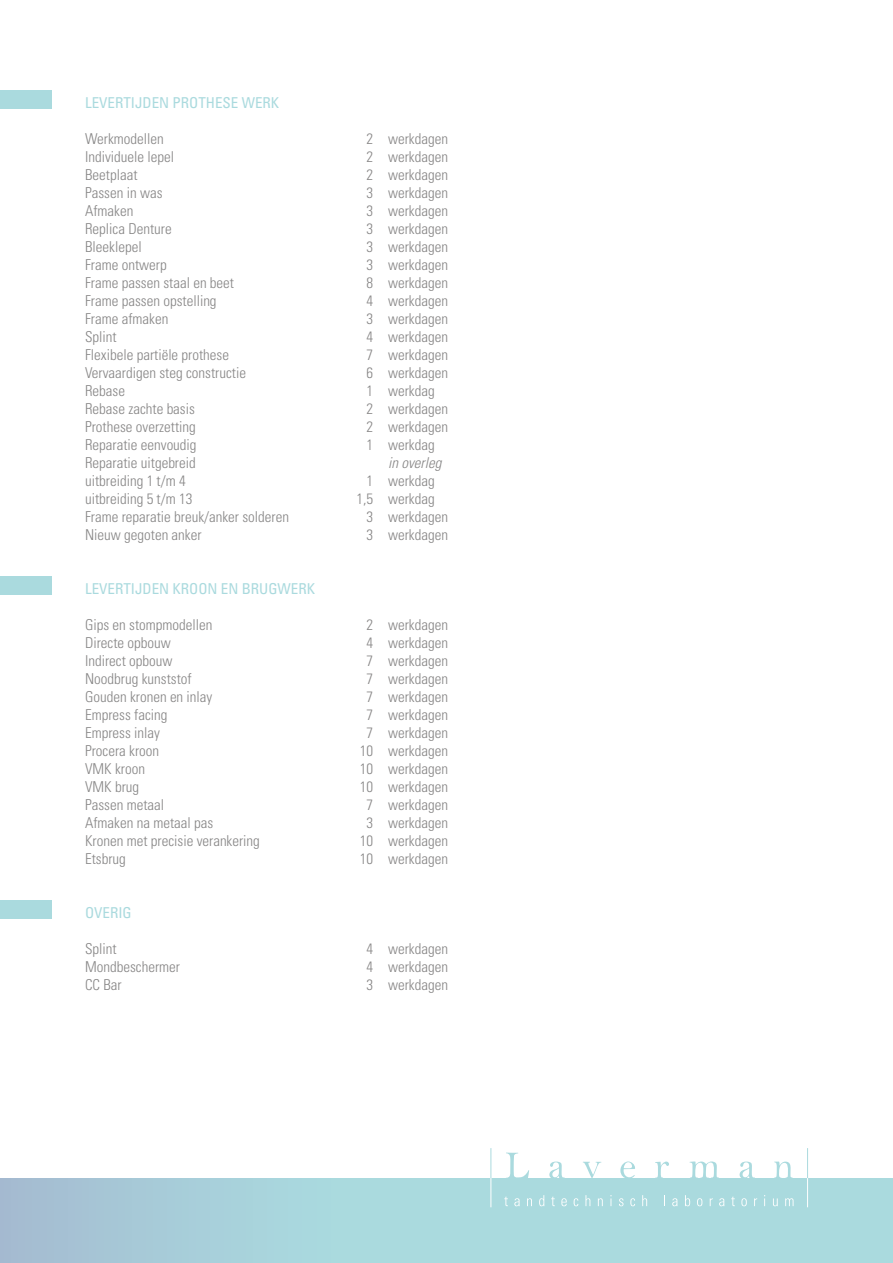
<style>
.page{position:relative;width:893px;height:1263px;background:#fff}
.page>*{position:absolute;margin:0;border:0;box-sizing:border-box;transform-origin:0 0}
.t1{font:300 condensed 15px "Univers LT";color:#878686}
.t2{font:condensed 15px "Univers LT";color:#aadade}
.t3{font:italic 300 condensed 15px "Univers LT";color:#878686}
</style>
<div class="page">
<div style="left:0;top:1178px;width:893px;height:85px;background:linear-gradient(to right,#a6c8d6,#ace1e1)"></div>
<hr style="left:491px;top:1132px;width:1px;height:75px;background:#fff">
<hr style="left:807px;top:1132px;width:1px;height:75px;background:#fff">
<svg style="left:506px;top:1152px;width:23px;height:26px"></svg>
<svg style="left:549px;top:1161px;width:16px;height:17px"></svg>
<svg style="left:583px;top:1162px;width:18px;height:16px"></svg>
<svg style="left:620px;top:1161px;width:15px;height:18px"></svg>
<svg style="left:655px;top:1161px;width:14px;height:17px"></svg>
<svg style="left:690px;top:1161px;width:29px;height:17px"></svg>
<svg style="left:740px;top:1161px;width:15px;height:17px"></svg>
<svg style="left:774px;top:1161px;width:19px;height:17px"></svg>
<hr style="left:491px;top:1148px;width:1px;height:30px;background:#aadade">
<hr style="left:807px;top:1148px;width:1px;height:30px;background:#aadade">
<svg style="left:504px;top:1196px;width:4px;height:10px"></svg>
<svg style="left:514px;top:1198px;width:6px;height:8px"></svg>
<svg style="left:527px;top:1198px;width:5px;height:8px"></svg>
<svg style="left:539px;top:1195px;width:5px;height:11px"></svg>
<svg style="left:551px;top:1196px;width:4px;height:10px"></svg>
<svg style="left:561px;top:1198px;width:6px;height:8px"></svg>
<svg style="left:574px;top:1198px;width:4px;height:8px"></svg>
<svg style="left:585px;top:1195px;width:5px;height:11px"></svg>
<svg style="left:598px;top:1198px;width:5px;height:8px"></svg>
<svg style="left:610px;top:1195px;width:2px;height:11px"></svg>
<svg style="left:619px;top:1198px;width:4px;height:8px"></svg>
<svg style="left:630px;top:1198px;width:5px;height:8px"></svg>
<svg style="left:642px;top:1195px;width:5px;height:11px"></svg>
<svg style="left:672px;top:1198px;width:5px;height:8px"></svg>
<svg style="left:685px;top:1195px;width:5px;height:11px"></svg>
<svg style="left:697px;top:1198px;width:5px;height:8px"></svg>
<svg style="left:710px;top:1198px;width:3px;height:8px"></svg>
<svg style="left:719px;top:1198px;width:5px;height:8px"></svg>
<svg style="left:731px;top:1196px;width:4px;height:10px"></svg>
<svg style="left:741px;top:1198px;width:6px;height:8px"></svg>
<svg style="left:754px;top:1198px;width:3px;height:8px"></svg>
<svg style="left:773px;top:1198px;width:5px;height:8px"></svg>
<svg style="left:785px;top:1198px;width:8px;height:8px"></svg>
<div style="left:0;top:900px;width:51px;height:18px;background:#aadade"></div>
<div style="left:0;top:576px;width:51px;height:18px;background:#aadade"></div>
<div style="left:0;top:90px;width:51px;height:18px;background:#aadade"></div>
<p class="t2" style="left:85px;top:93px;width:196px">LEVERTIJDEN PROTHESE WERK</p>
<p class="t1" style="left:85px;top:130px;width:80px">Werkmodellen</p>
<p class="t1" style="left:366px;top:130px;width:83px">2 werkdagen</p>
<p class="t1" style="left:85px;top:148px;width:91px">Individuele lepel</p>
<p class="t1" style="left:366px;top:148px;width:83px">2 werkdagen</p>
<p class="t1" style="left:85px;top:166px;width:54px">Beetplaat</p>
<p class="t1" style="left:366px;top:166px;width:83px">2 werkdagen</p>
<p class="t1" style="left:85px;top:184px;width:79px">Passen in was</p>
<p class="t1" style="left:366px;top:184px;width:83px">3 werkdagen</p>
<p class="t1" style="left:85px;top:202px;width:50px">Afmaken</p>
<p class="t1" style="left:366px;top:202px;width:83px">3 werkdagen</p>
<p class="t1" style="left:85px;top:220px;width:88px">Replica Denture</p>
<p class="t1" style="left:366px;top:220px;width:83px">3 werkdagen</p>
<p class="t1" style="left:85px;top:238px;width:58px">Bleeklepel</p>
<p class="t1" style="left:366px;top:238px;width:83px">3 werkdagen</p>
<p class="t1" style="left:85px;top:256px;width:83px">Frame ontwerp</p>
<p class="t1" style="left:366px;top:256px;width:83px">3 werkdagen</p>
<p class="t1" style="left:85px;top:274px;width:151px">Frame passen staal en beet</p>
<p class="t1" style="left:366px;top:274px;width:83px">8 werkdagen</p>
<p class="t1" style="left:85px;top:292px;width:133px">Frame passen opstelling</p>
<p class="t1" style="left:366px;top:292px;width:83px">4 werkdagen</p>
<p class="t1" style="left:85px;top:310px;width:85px">Frame afmaken</p>
<p class="t1" style="left:366px;top:310px;width:83px">3 werkdagen</p>
<p class="t1" style="left:85px;top:328px;width:33px">Splint</p>
<p class="t1" style="left:366px;top:328px;width:83px">4 werkdagen</p>
<p class="t1" style="left:85px;top:346px;width:146px">Flexibele partiële prothese</p>
<p class="t1" style="left:366px;top:346px;width:83px">7 werkdagen</p>
<p class="t1" style="left:85px;top:364px;width:163px">Vervaardigen steg constructie</p>
<p class="t1" style="left:366px;top:364px;width:83px">6 werkdagen</p>
<p class="t1" style="left:85px;top:382px;width:41px">Rebase</p>
<p class="t1" style="left:366px;top:382px;width:70px">1 werkdag</p>
<p class="t1" style="left:85px;top:400px;width:111px">Rebase zachte basis</p>
<p class="t1" style="left:366px;top:400px;width:83px">2 werkdagen</p>
<p class="t1" style="left:85px;top:418px;width:112px">Prothese overzetting</p>
<p class="t1" style="left:366px;top:418px;width:83px">2 werkdagen</p>
<p class="t1" style="left:85px;top:436px;width:113px">Reparatie eenvoudig</p>
<p class="t1" style="left:366px;top:436px;width:70px">1 werkdag</p>
<p class="t1" style="left:85px;top:454px;width:112px">Reparatie uitgebreid</p>
<p class="t3" style="left:388px;top:454px;width:55px">in overleg</p>
<p class="t1" style="left:85px;top:472px;width:102px">uitbreiding 1 t/m 4</p>
<p class="t1" style="left:366px;top:472px;width:70px">1 werkdag</p>
<p class="t1" style="left:85px;top:490px;width:109px">uitbreiding 5 t/m 13</p>
<p class="t1" style="left:356px;top:490px;width:80px">1,5 werkdag</p>
<p class="t1" style="left:85px;top:508px;width:206px">Frame reparatie breuk/anker solderen</p>
<p class="t1" style="left:366px;top:508px;width:83px">3 werkdagen</p>
<p class="t1" style="left:85px;top:526px;width:118px">Nieuw gegoten anker</p>
<p class="t1" style="left:366px;top:526px;width:83px">3 werkdagen</p>
<p class="t2" style="left:85px;top:579px;width:232px">LEVERTIJDEN KROON EN BRUGWERK</p>
<p class="t1" style="left:85px;top:616px;width:129px">Gips en stompmodellen</p>
<p class="t1" style="left:366px;top:616px;width:83px">2 werkdagen</p>
<p class="t1" style="left:85px;top:634px;width:87px">Directe opbouw</p>
<p class="t1" style="left:366px;top:634px;width:83px">4 werkdagen</p>
<p class="t1" style="left:85px;top:652px;width:89px">Indirect opbouw</p>
<p class="t1" style="left:366px;top:652px;width:83px">7 werkdagen</p>
<p class="t1" style="left:85px;top:670px;width:108px">Noodbrug kunststof</p>
<p class="t1" style="left:366px;top:670px;width:83px">7 werkdagen</p>
<p class="t1" style="left:85px;top:688px;width:129px">Gouden kronen en inlay</p>
<p class="t1" style="left:366px;top:688px;width:83px">7 werkdagen</p>
<p class="t1" style="left:85px;top:706px;width:84px">Empress facing</p>
<p class="t1" style="left:366px;top:706px;width:83px">7 werkdagen</p>
<p class="t1" style="left:85px;top:724px;width:76px">Empress inlay</p>
<p class="t1" style="left:366px;top:724px;width:83px">7 werkdagen</p>
<p class="t1" style="left:85px;top:742px;width:76px">Procera kroon</p>
<p class="t1" style="left:360px;top:742px;width:90px">10 werkdagen</p>
<p class="t1" style="left:85px;top:760px;width:61px">VMK kroon</p>
<p class="t1" style="left:360px;top:760px;width:90px">10 werkdagen</p>
<p class="t1" style="left:85px;top:778px;width:56px">VMK brug</p>
<p class="t1" style="left:360px;top:778px;width:90px">10 werkdagen</p>
<p class="t1" style="left:85px;top:796px;width:81px">Passen metaal</p>
<p class="t1" style="left:366px;top:796px;width:83px">7 werkdagen</p>
<p class="t1" style="left:85px;top:814px;width:130px">Afmaken na metaal pas</p>
<p class="t1" style="left:366px;top:814px;width:83px">3 werkdagen</p>
<p class="t1" style="left:85px;top:832px;width:176px">Kronen met precisie verankering</p>
<p class="t1" style="left:360px;top:832px;width:90px">10 werkdagen</p>
<p class="t1" style="left:85px;top:850px;width:42px">Etsbrug</p>
<p class="t1" style="left:360px;top:850px;width:90px">10 werkdagen</p>
<p class="t2" style="left:85px;top:903px;width:48px">OVERIG</p>
<p class="t1" style="left:85px;top:940px;width:33px">Splint</p>
<p class="t1" style="left:366px;top:940px;width:83px">4 werkdagen</p>
<p class="t1" style="left:85px;top:958px;width:96px">Mondbeschermer</p>
<p class="t1" style="left:366px;top:958px;width:83px">4 werkdagen</p>
<p class="t1" style="left:85px;top:976px;width:38px">CC Bar</p>
<p class="t1" style="left:366px;top:976px;width:83px">3 werkdagen</p>
</div>
